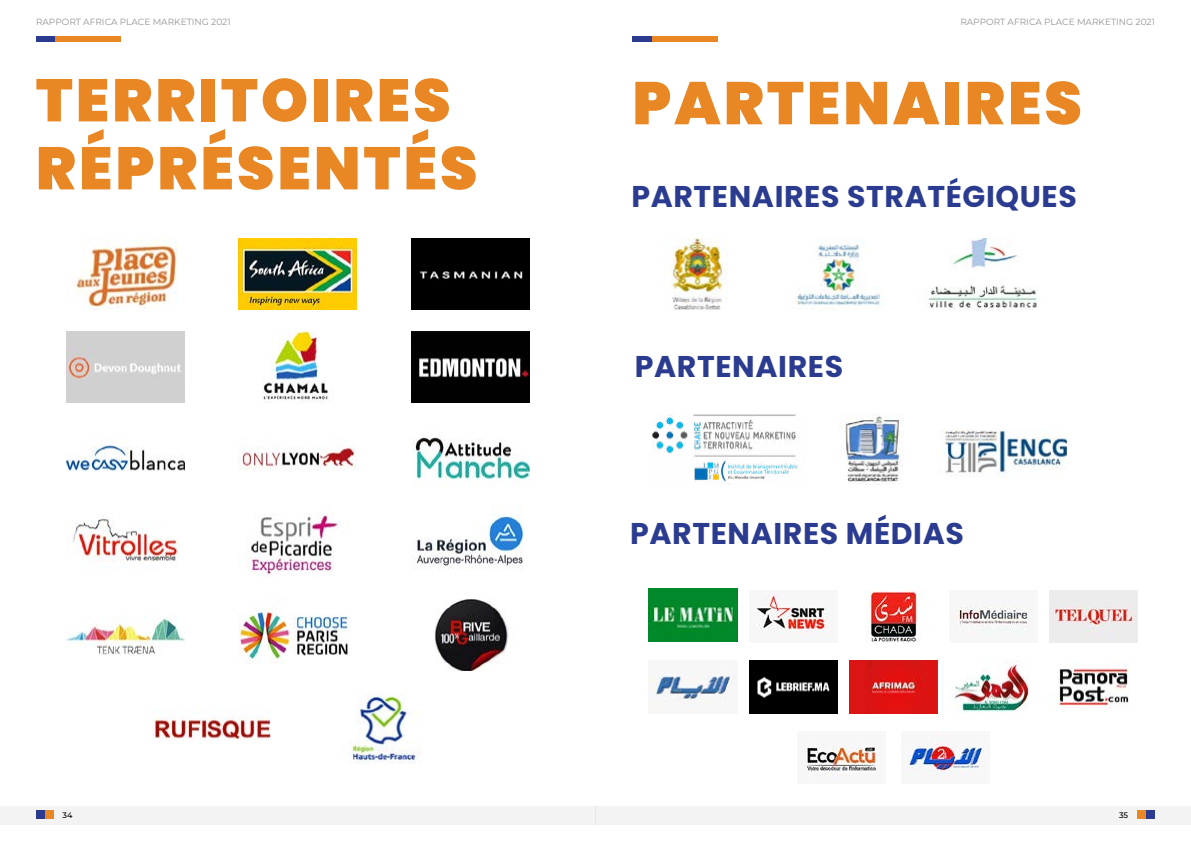
<style>
.page{position:relative;width:1191px;height:842px;background:#fff}
.page>*{position:absolute;margin:0;border:0;box-sizing:border-box;transform-origin:0 0}
.t1{font:900 60px/68px "Poppins";letter-spacing:.05em;color:#e98724}
.t2{font:700 30px "Poppins";letter-spacing:.02em;color:#2b3c90}
.t3{font:100 9px "Montserrat";color:#939598}
.t4{font:100 8px "Montserrat";color:#000}
</style>
<div class="page">
<div style="left:36px;top:36px;width:19px;height:6px;background:#2b3c90"></div>
<div style="left:55px;top:36px;width:66px;height:6px;background:#e98724"></div>
<div style="left:632px;top:36px;width:20px;height:6px;background:#2b3c90"></div>
<div style="left:652px;top:36px;width:65px;height:6px;background:#e98724"></div>
<div style="left:0;top:806px;width:595px;height:18px;background:#f3f3f3"></div>
<div style="left:595px;top:806px;width:596px;height:18px;background:#f3f3f3"></div>
<div style="left:45px;top:811px;width:8px;height:8px;background:#e98724"></div>
<div style="left:1137px;top:811px;width:8px;height:8px;background:#e98724"></div>
<div style="left:36px;top:811px;width:8px;height:8px;background:#2b3c90"></div>
<div style="left:1146px;top:811px;width:9px;height:8px;background:#2b3c90"></div>
<img style="left:670px;top:238px;width:58px;height:71px">
<img style="left:795px;top:238px;width:88px;height:68px">
<img style="left:925px;top:238px;width:113px;height:71px">
<img style="left:652px;top:413px;width:147px;height:71px">
<img style="left:840px;top:413px;width:99px;height:71px">
<img style="left:944px;top:429px;width:124px;height:48px">
<img style="left:649px;top:588px;width:88px;height:53px">
<img style="left:757px;top:590px;width:73px;height:49px">
<img style="left:865px;top:590px;width:56px;height:53px">
<img style="left:954px;top:606px;width:75px;height:32px">
<img style="left:1049px;top:590px;width:88px;height:53px">
<img style="left:649px;top:675px;width:88px;height:34px">
<img style="left:749px;top:660px;width:88px;height:53px">
<img style="left:849px;top:660px;width:88px;height:53px">
<img style="left:952px;top:660px;width:77px;height:53px">
<img style="left:1049px;top:660px;width:80px;height:49px">
<img style="left:805px;top:742px;width:72px;height:37px">
<img style="left:901px;top:731px;width:88px;height:49px">
<img style="left:74px;top:238px;width:104px;height:71px">
<img style="left:239px;top:238px;width:118px;height:71px">
<div style="left:411px;top:238px;width:118px;height:71px;background:#000"></div>
<img style="left:66px;top:617px;width:118px;height:39px">
<img style="left:66px;top:332px;width:118px;height:71px">
<img style="left:262px;top:332px;width:67px;height:71px">
<img style="left:411px;top:332px;width:118px;height:71px">
<img style="left:239px;top:607px;width:111px;height:57px">
<img style="left:66px;top:440px;width:118px;height:31px">
<img style="left:239px;top:447px;width:117px;height:24px">
<img style="left:412px;top:437px;width:117px;height:50px">
<img style="left:72px;top:516px;width:106px;height:49px">
<img style="left:246px;top:513px;width:94px;height:63px">
<img style="left:414px;top:505px;width:110px;height:65px">
<img style="left:152px;top:709px;width:118px;height:32px">
<img style="left:348px;top:693px;width:73px;height:71px">
<img style="left:434px;top:599px;width:74px;height:71px">
<p class="t3" style="left:36px;top:16px;width:196px">RAPPORT AFRICA PLACE MARKETING 2021</p>
<p class="t3" style="left:960px;top:16px;width:196px">RAPPORT AFRICA PLACE MARKETING 2021</p>
<h1 class="t1" style="left:36px;top:67px;width:443px">TERRITOIRES<br>RÉPRÉSENTÉS</h1>
<h1 class="t1" style="left:632px;top:70px;width:451px">PARTENAIRES</h1>
<h2 class="t2" style="left:631px;top:179px;width:447px">PARTENAIRES STRATÉGIQUES</h2>
<h2 class="t2" style="left:635px;top:349px;width:210px">PARTENAIRES</h2>
<h2 class="t2" style="left:630px;top:516px;width:335px">PARTENAIRES MÉDIAS</h2>
<p class="t4" style="left:63px;top:810px;width:11px">34</p>
<p class="t4" style="left:1119px;top:810px;width:11px">35</p>
</div>
